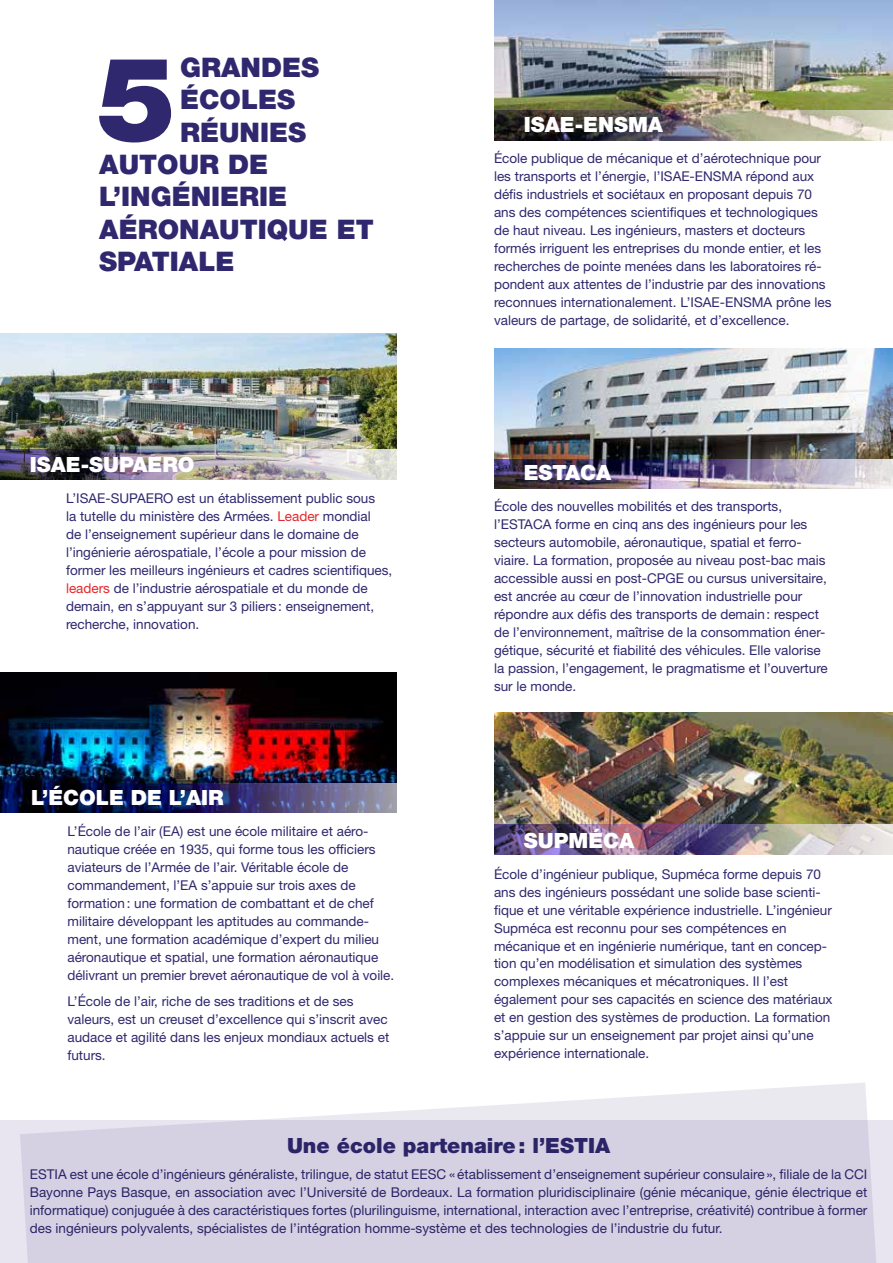
<style>
.page{position:relative;width:893px;height:1263px;background:#fff}
.page>*{position:absolute;margin:0;border:0;box-sizing:border-box;transform-origin:0 0}
.t1{font:900 117.75px "Helvetica Neue LT Std";color:#2f286e}
.t2{font:900 27px "Helvetica Neue LT Std";color:#2f286e}
.t3{font:900 21px "Helvetica Neue LT Std";color:#fff}
.t4{font:900 21px "Helvetica Neue LT Std";color:#2f286e}
.t5{font:13.5px/18px "Helvetica Neue LT Std";color:#2f286e}
.s1{color:#e6272d}
</style>
<div class="page">
<img style="left:494px;top:713px;width:399px;height:112px">
<img style="left:494px;top:348px;width:399px;height:111px">
<img style="left:0;top:334px;width:396px;height:146px">
<img style="left:1px;top:673px;width:396px;height:140px">
<img style="left:494px;top:0;width:399px;height:111px">
<img style="left:494px;top:111px;width:399px;height:29px">
<img style="left:1px;top:783px;width:395px;height:30px">
<img style="left:0;top:450px;width:396px;height:29px">
<img style="left:494px;top:459px;width:399px;height:30px">
<img style="left:494px;top:825px;width:399px;height:29px">
<div style="left:0;top:1121px;width:893px;height:142px;background:#e8e4f0"></div>
<svg style="left:20px;top:1082px;width:857px;height:181px;fill:#d5d1e2"></svg>
<h1 class="t1" style="left:97px;top:29px;width:80px">5</h1>
<h2 class="t2" style="left:180px;top:51px;width:141px">GRANDES</h2>
<h2 class="t2" style="left:180px;top:83px;width:117px">ÉCOLES</h2>
<h2 class="t2" style="left:180px;top:116px;width:128px">RÉUNIES</h2>
<h2 class="t2" style="left:99px;top:148px;width:171px">AUTOUR DE</h2>
<h2 class="t2" style="left:99px;top:181px;width:190px">L’INGÉNIERIE</h2>
<h2 class="t2" style="left:99px;top:213px;width:276px">AÉRONAUTIQUE ET</h2>
<h2 class="t2" style="left:99px;top:245px;width:137px">SPATIALE</h2>
<h3 class="t3" style="left:30px;top:452px;width:166px">ISAE-SUPAERO</h3>
<p class="t5" style="left:66px;top:489px;width:328px">L’ISAE-SUPAERO est un établissement public sous<br>la tutelle du ministère des Armées. <span class="s1">Leader</span> mondial<br>de l’enseignement supérieur dans le domaine de l’ingénierie aérospatiale, l’école a pour mission de former les meilleurs ingénieurs et cadres scientifiques, <span class="s1">leaders</span> de l’industrie aérospatiale et du monde de demain, en s’appuyant sur 3 piliers: enseignement, recherche, innovation.</p>
<h3 class="t3" style="left:31px;top:785px;width:194px">L’ÉCOLE DE L’AIR</h3>
<p class="t5" style="left:67px;top:822px;width:328px">L’École de l’air (EA) est une école militaire et aéro&shy;nautique créée en 1935, qui forme tous les officiers aviateurs de l’Armée de l’air. Véritable école de commandement, l’EA s’appuie sur trois axes de formation: une formation de combattant et de chef militaire développant les aptitudes au commande&shy;ment, une formation académique d’expert du milieu aéronautique et spatial, une formation aéronautique délivrant un premier brevet aéronautique de vol à voile.</p>
<p class="t5" style="left:67px;top:992px;width:323px">L’École de l’air, riche de ses traditions et de ses valeurs, est un creuset d’excellence qui s’inscrit avec audace et agilité dans les enjeux mondiaux actuels et futurs.</p>
<h3 class="t3" style="left:524px;top:112px;width:141px">ISAE-ENSMA</h3>
<p class="t5" style="left:494px;top:149px;width:339px">École publique de mécanique et d’aérotechnique pour les transports et l’énergie, l’ISAE-ENSMA répond aux défis industriels et sociétaux en proposant depuis 70 ans des compétences scientifiques et technologiques de haut niveau. Les ingénieurs, masters et docteurs formés irriguent les entreprises du monde entier, et les recherches de pointe menées dans les laboratoires ré&shy;pondent aux attentes de l’industrie par des innovations reconnues internationalement. L’ISAE-ENSMA prône les valeurs de partage, de solidarité, et d’excellence.</p>
<h3 class="t3" style="left:524px;top:460px;width:89px">ESTACA</h3>
<p class="t5" style="left:494px;top:497px;width:335px">École des nouvelles mobilités et des transports, l’ESTACA forme en cinq ans des ingénieurs pour les secteurs automobile, aéronautique, spatial et ferro&shy;viaire. La formation, proposée au niveau post-bac mais accessible aussi en post-CPGE ou cursus universitaire, est ancrée au cœur de l’innovation industrielle pour répondre aux défis des transports de demain: respect de l’environnement, maîtrise de la consommation éner&shy;gétique, sécurité et fiabilité des véhicules. Elle valorise la passion, l’engagement, le pragmatisme et l’ouverture sur le monde.</p>
<h3 class="t3" style="left:524px;top:828px;width:112px">SUPMÉCA</h3>
<p class="t5" style="left:494px;top:864px;width:340px">École d’ingénieur publique, Supméca forme depuis 70 ans des ingénieurs possédant une solide base scienti&shy;fique et une véritable expérience industrielle. L’ingénieur Supméca est reconnu pour ses compétences en mécanique et en ingénierie numérique, tant en concep&shy;tion qu’en modélisation et simulation des systèmes complexes mécaniques et mécatroniques. Il l’est également pour ses capacités en science des matériaux et en gestion des systèmes de production. La formation s’appuie sur un enseignement par projet ainsi qu’une expérience internationale.</p>
<h3 class="t4" style="left:287px;top:1133px;width:325px">Une école partenaire: l’ESTIA</h3>
<p class="t5" style="left:30px;top:1165px;width:839px;text-align:justify">ESTIA est une école d’ingénieurs généraliste, trilingue, de statut EESC «établissement d’enseignement supérieur consulaire», filiale de la CCI Bayonne Pays Basque, en association avec l’Université de Bordeaux. La formation pluridisciplinaire (génie mécanique, génie électrique et informatique) conjuguée à des caractéristiques fortes (plurilinguisme, international, interaction avec l’entreprise, créativité) contribue à former des ingénieurs polyvalents, spécialistes de l’intégration homme-système et des technologies de l’industrie du futur.</p>
</div>
